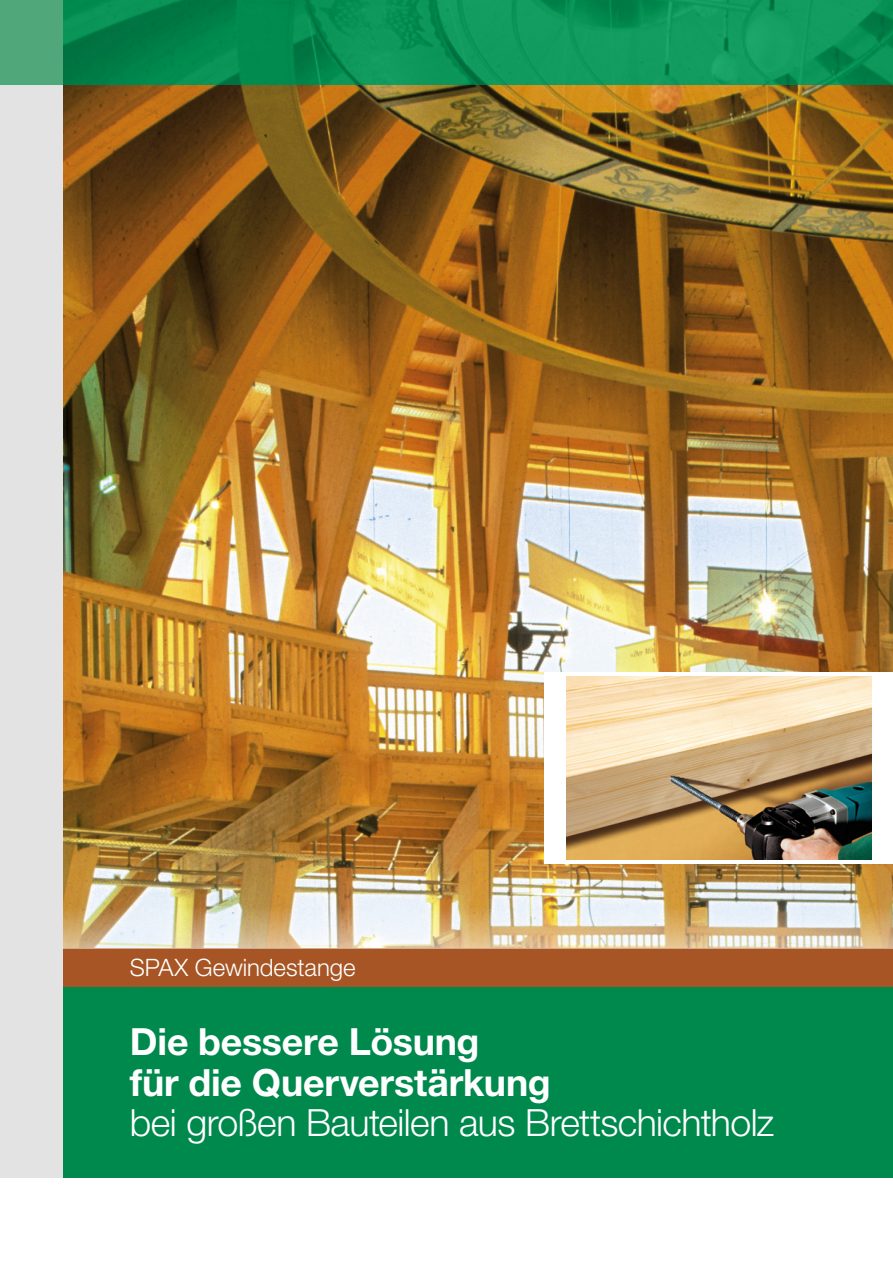
<style>
.page{position:relative;width:893px;height:1263px;background:#fff}
.page>*{position:absolute;margin:0;border:0;box-sizing:border-box;transform-origin:0 0}
.Poduktinformation_Bo{font:300 37.5px/40.5px "Helvetica Neue LT Pro";letter-spacing:-.015em;color:#fff}
.Poduktinformation_Bo-2{font:700 37.5px "Helvetica Neue LT Pro";letter-spacing:-.005em;color:#fff}
.Bereichbalken{font:300 24px "Helvetica Neue LT Pro";letter-spacing:-.005em;color:#fff}
.s1{font-weight:700}
</style>
<div class="page">
<div style="left:0;top:85px;width:893px;height:1093px;background:#e3e3e3"></div>
<div style="left:0;top:0;width:893px;height:85px;background:#4fa77a"></div>
<img style="left:64px;top:85px;width:829px;height:821px">
<div style="left:64px;top:986px;width:829px;height:192px;background:#00894d"></div>
<div style="left:64px;top:948px;width:829px;height:38px;background:#a75524"></div>
<svg style="left:64px;top:0;width:829px;height:85px;background:#0a9056"></svg>
<img style="left:64px;top:906px;width:829px;height:42px">
<div style="left:544px;top:672px;width:349px;height:191px;background:#fff"></div>
<img style="left:567px;top:676px;width:305px;height:183px">
<p class="Bereichbalken" style="left:130px;top:953px;width:227px">SPAX Gewindestange</p>
<p class="Poduktinformation_Bo-2" style="left:130px;top:1019px;width:351px">Die bessere Lösung</p>
<p class="Poduktinformation_Bo" style="left:130px;top:1061px;width:646px"><span class="s1">für die Querverstärkung<br></span>bei großen Bauteilen aus Brettschichtholz</p>
</div>
